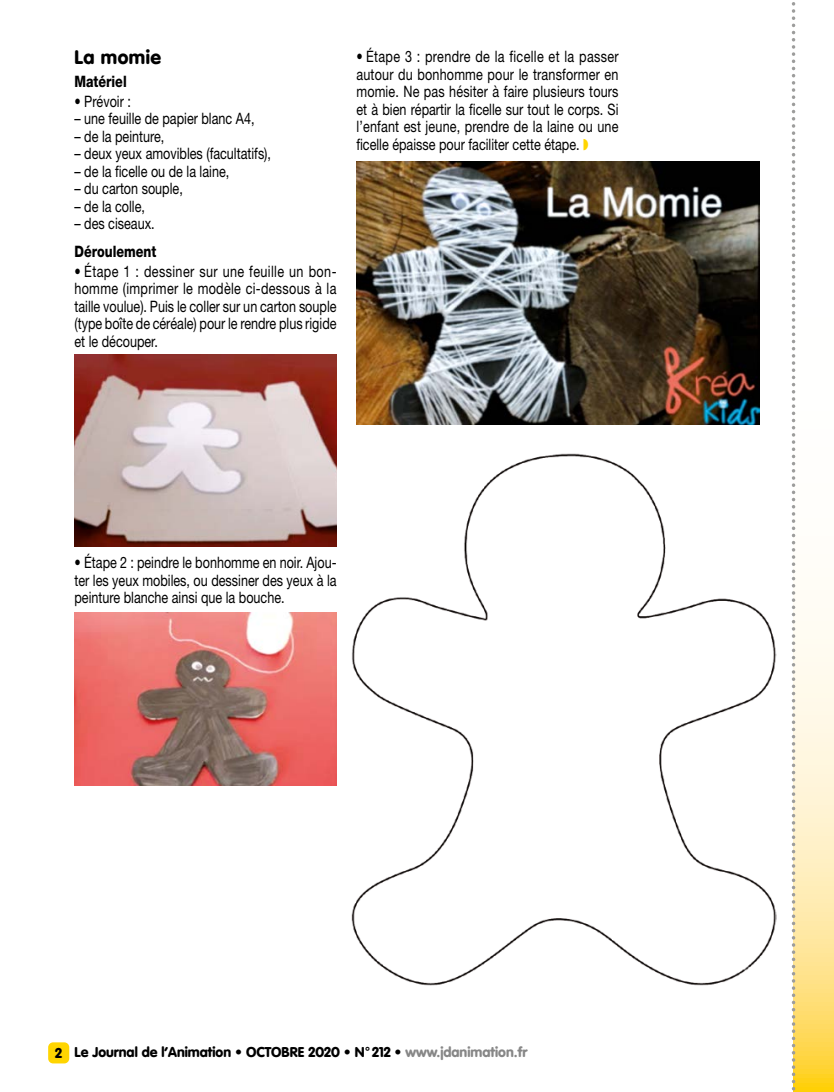
<style>
.page{position:relative;width:834px;height:1092px;background:#fff}
.page>*{position:absolute;margin:0;border:0;box-sizing:border-box;transform-origin:0 0}
.t1{font:900 19.25px "VAG Rounded";letter-spacing:.025em;color:#000}
.t2{font:15.75px/17.5px "Helvetica Neue";color:#000;text-align:justify;scale:.8 1}
.t3{font:800 15.75px "Helvetica Neue";color:#000;scale:.8 1}
.t4{font:900 14px "VAG Rounded";color:#000}
.s1{color:#ffd500}
.s2{color:#878787}
</style>
<div class="page">
<div style="left:48px;top:1042px;width:21px;height:21px;background:#ffd500;border-radius:5px"></div>
<svg style="left:795px;top:3px;width:38px;height:1088px"></svg>
<svg style="left:791px;top:2px;width:4px;height:1090px"></svg>
<img style="left:74px;top:355px;width:262px;height:191px">
<img style="left:74px;top:612px;width:262px;height:173px">
<img style="left:356px;top:161px;width:403px;height:264px">
<img style="left:351px;top:453px;width:425px;height:533px">
<p class="t1" style="left:74px;top:46px;width:88px">La momie</p>
<p class="t3" style="left:74px;top:72px;width:67px">Matériel</p>
<p class="t2" style="left:74px;top:92px;width:72px">• Prévoir :</p>
<p class="t2" style="left:74px;top:109px;width:226px">– une feuille de papier blanc A4,</p>
<p class="t2" style="left:74px;top:127px;width:114px">– de la peinture,</p>
<p class="t2" style="left:74px;top:144px;width:247px">– deux yeux amovibles (facultatifs),</p>
<p class="t2" style="left:74px;top:162px;width:195px">– de la ficelle ou de la laine,</p>
<p class="t2" style="left:74px;top:179px;width:137px">– du carton souple,</p>
<p class="t2" style="left:74px;top:197px;width:90px">– de la colle,</p>
<p class="t2" style="left:74px;top:214px;width:102px">– des ciseaux.</p>
<p class="t3" style="left:74px;top:241px;width:104px">Déroulement</p>
<p class="t2" style="left:74px;top:262px;width:329px">• Étape 1 : dessiner sur une feuille un bon&shy;homme (imprimer le modèle ci-dessous à la taille voulue). Puis le coller sur un carton souple (type boîte de céréale) pour le rendre plus rigide et le découper.</p>
<p class="t2" style="left:356px;top:47px;width:329px">• Étape 3 : prendre de la ficelle et la passer autour du bonhomme pour le transformer en momie. Ne pas hésiter à faire plusieurs tours et à bien répartir la ficelle sur tout le corps. Si l’enfant est jeune, prendre de la laine ou une ficelle épaisse pour faciliter cette étape. <span class="s1">◗</span></p>
<p class="t2" style="left:74px;top:553px;width:329px">• Étape 2 : peindre le bonhomme en noir. Ajou&shy;ter les yeux mobiles, ou dessiner des yeux à la peinture blanche ainsi que la bouche.</p>
<p class="t4" style="left:55px;top:1043px;width:473px">2 Le Journal de l’Animation • OCTOBRE 2020 • N° 212 • <span class="s2">www.jdanimation.fr</span></p>
</div>
